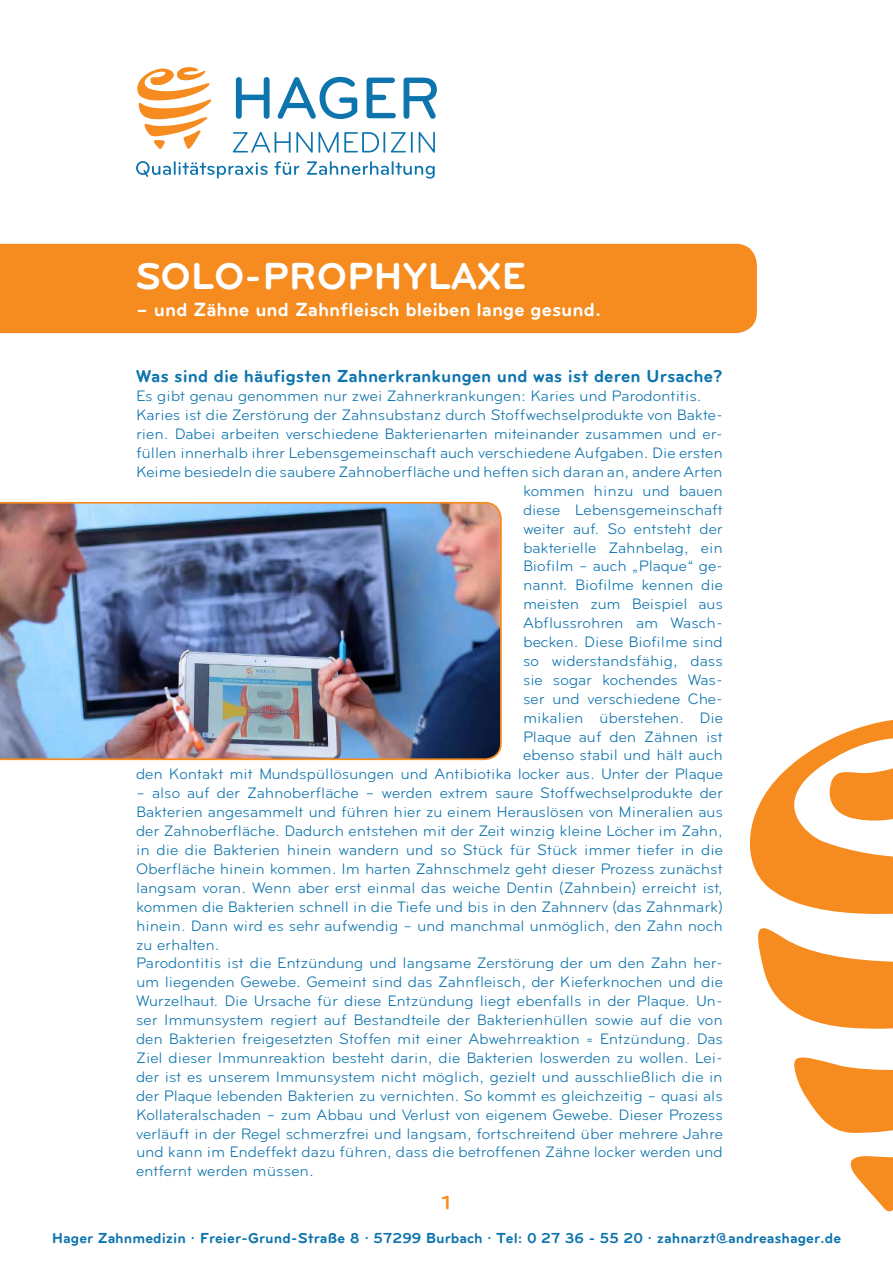
<style>
.page{position:relative;width:893px;height:1263px;background:#fff}
.page>*{position:absolute;margin:0;border:0;box-sizing:border-box;transform-origin:0 0}
.t1{font:700 39px "Bryant";color:#fff}
.t2{font:700 19.65px "Bryant";color:#fff}
.t3{font:700 19.65px "Bryant";color:#f68b1f}
.t4{font:700 18px "Bryant";color:#0e74ae}
.t5{font:15.75px/18.9px "Bryant";color:#0e74ae}
.t6{font:700 15px "Bryant";color:#0e74ae}
</style>
<div class="page">
<div style="left:0;top:244px;width:757px;height:89px;background:#f68b1f"></div>
<img style="left:0;top:502px;width:502px;height:258px">
<svg style="left:233px;top:132px;width:146px;height:21px"></svg>
<hr style="left:383px;top:132px;width:2px;height:21px;background:#0e74ae">
<svg style="left:391px;top:132px;width:15px;height:20px"></svg>
<hr style="left:411px;top:132px;width:2px;height:21px;background:#0e74ae">
<svg style="left:419px;top:132px;width:16px;height:21px"></svg>
<svg style="left:236px;top:77px;width:34px;height:42px"></svg>
<svg style="left:278px;top:77px;width:79px;height:42px"></svg>
<svg style="left:367px;top:78px;width:29px;height:40px"></svg>
<svg style="left:404px;top:78px;width:33px;height:41px"></svg>
<svg style="left:136px;top:161px;width:132px;height:18px"></svg>
<svg style="left:274px;top:161px;width:25px;height:14px"></svg>
<svg style="left:307px;top:161px;width:128px;height:18px"></svg>
<svg style="left:137px;top:67px;width:75px;height:82px"></svg>
<svg style="left:850px;top:1156px;width:43px;height:56px"></svg>
<svg style="left:749px;top:720px;width:144px;height:413px"></svg>
<h1 class="t1" style="left:135px;top:254px;width:393px">SOLO-PROPHYLAXE</h1>
<p class="t2" style="left:136px;top:299px;width:467px">– und Zähne und Zahnfleisch bleiben lange gesund.</p>
<p class="t4" style="left:136px;top:366px;width:588px">Was sind die häufigsten Zahnerkrankungen und was ist deren Ursache?</p>
<p class="t5" style="left:136px;top:387px;width:567px">Es gibt genau genommen nur zwei Zahnerkrankungen: Karies und Parodontitis.</p>
<p class="t5" style="left:136px;top:405px;width:588px">Karies ist die Zerstörung der Zahnsubstanz durch Stoffwechselprodukte von Bakte-</p>
<p class="t5" style="left:136px;top:424px;width:588px">rien. Dabei arbeiten verschiedene Bakterienarten miteinander zusammen und er-</p>
<p class="t5" style="left:136px;top:443px;width:588px">füllen innerhalb ihrer Lebensgemeinschaft auch verschiedene Aufgaben. Die ersten</p>
<p class="t5" style="left:136px;top:462px;width:588px">Keime besiedeln die saubere Zahnoberfläche und heften sich daran an, andere Arten</p>
<p class="t5" style="left:523px;top:481px;width:201px">kommen hinzu und bauen</p>
<p class="t5" style="left:523px;top:500px;width:201px">diese Lebensgemeinschaft</p>
<p class="t5" style="left:523px;top:519px;width:201px">weiter auf. So entsteht der</p>
<p class="t5" style="left:523px;top:538px;width:201px">bakterielle Zahnbelag, ein</p>
<p class="t5" style="left:523px;top:557px;width:201px">Biofilm – auch „Plaque“ ge-</p>
<p class="t5" style="left:523px;top:576px;width:201px">nannt. Biofilme kennen die</p>
<p class="t5" style="left:523px;top:594px;width:201px">meisten zum Beispiel aus</p>
<p class="t5" style="left:523px;top:613px;width:201px">Abflussrohren am Wasch-</p>
<p class="t5" style="left:523px;top:632px;width:201px">becken. Diese Biofilme sind</p>
<p class="t5" style="left:523px;top:651px;width:201px">so widerstandsfähig, dass</p>
<p class="t5" style="left:523px;top:670px;width:201px">sie sogar kochendes Was-</p>
<p class="t5" style="left:523px;top:689px;width:201px">ser und verschiedene Che-</p>
<p class="t5" style="left:523px;top:708px;width:201px">mikalien überstehen. Die</p>
<p class="t5" style="left:523px;top:727px;width:201px">Plaque auf den Zähnen ist</p>
<p class="t5" style="left:523px;top:746px;width:201px">ebenso stabil und hält auch</p>
<p class="t5" style="left:136px;top:765px;width:588px">den Kontakt mit Mundspüllösungen und Antibiotika locker aus. Unter der Plaque</p>
<p class="t5" style="left:136px;top:783px;width:588px">– also auf der Zahnoberfläche – werden extrem saure Stoffwechselprodukte der Bakterien angesammelt und führen hier zu einem Herauslösen von Mineralien aus der Zahnoberfläche. Dadurch entstehen mit der Zeit winzig kleine Löcher im Zahn, in die die Bakterien hinein wandern und so Stück für Stück immer tiefer in die Oberfläche hinein kommen. Im harten Zahnschmelz geht dieser Prozess zunächst langsam voran. Wenn aber erst einmal das weiche Dentin (Zahnbein) erreicht ist, kommen die Bakterien schnell in die Tiefe und bis in den Zahnnerv (das Zahnmark) hinein. Dann wird es sehr aufwendig – und manchmal unmöglich, den Zahn noch zu erhalten.<br>Parodontitis ist die Entzündung und langsame Zerstörung der um den Zahn her&shy;um liegenden Gewebe. Gemeint sind das Zahnfleisch, der Kieferknochen und die Wurzelhaut. Die Ursache für diese Entzündung liegt ebenfalls in der Plaque. Un&shy;ser Immunsystem regiert auf Bestandteile der Bakterienhüllen sowie auf die von den Bakterien freigesetzten Stoffen mit einer Abwehrreaktion = Entzündung. Das Ziel dieser Immunreaktion besteht darin, die Bakterien loswerden zu wollen. Lei&shy;der ist es unserem Immunsystem nicht möglich, gezielt und ausschließlich die in der Plaque lebenden Bakterien zu vernichten. So kommt es gleichzeitig – quasi als Kollateralschaden – zum Abbau und Verlust von eigenem Gewebe. Dieser Prozess verläuft in der Regel schmerzfrei und langsam, fortschreitend über mehrere Jahre und kann im Endeffekt dazu führen, dass die betroffenen Zähne locker werden und entfernt werden müssen.</p>
<p class="t3" style="left:442px;top:1191px;width:10px">1</p>
<p class="t6" style="left:52px;top:1230px;width:791px">Hager Zahnmedizin · Freier-Grund-Straße 8 · 57299 Burbach · Tel: 0 27 36 - 55 20 · zahnarzt@andreashager.de</p>
</div>
